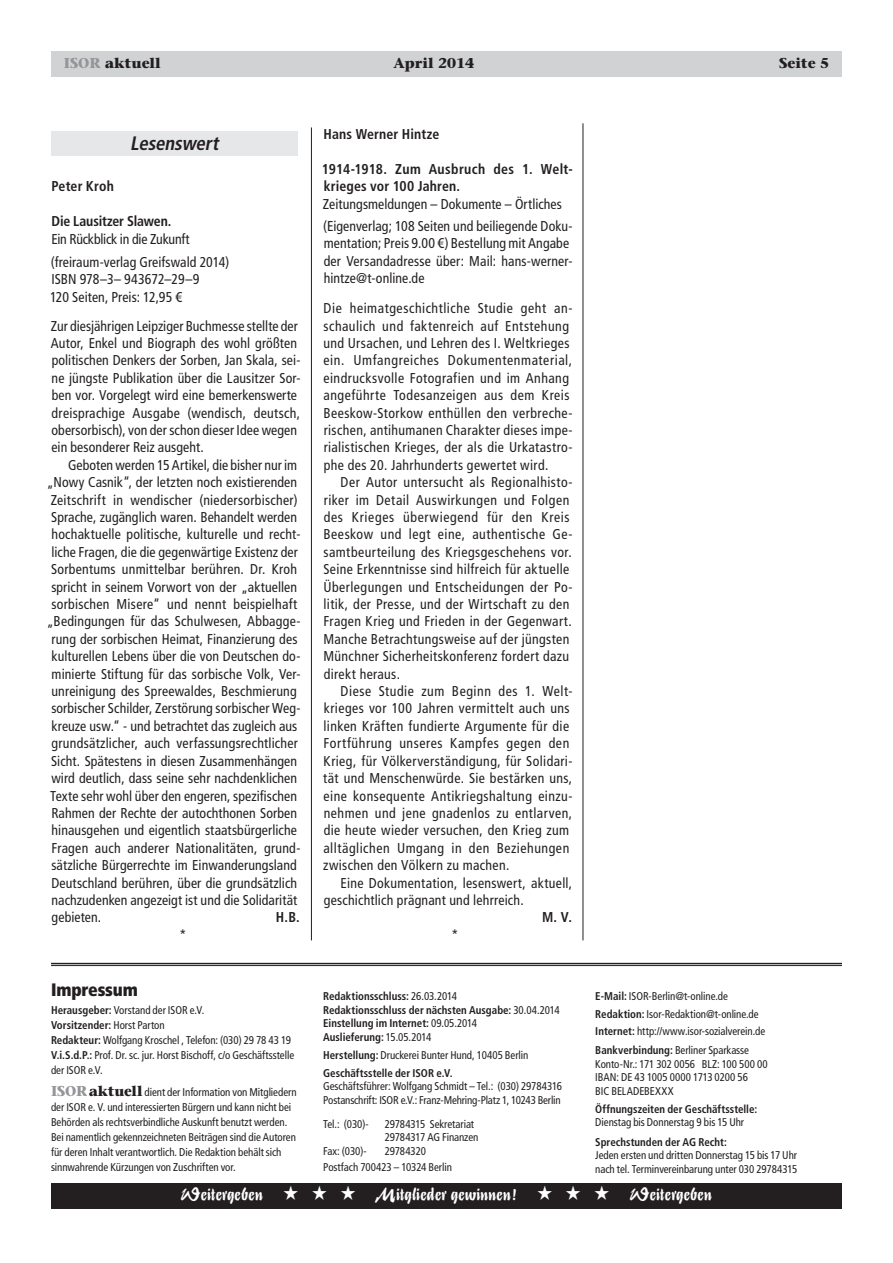
<style>
.page{position:relative;width:893px;height:1263px;background:#fff}
.page>*{position:absolute;margin:0;border:0;box-sizing:border-box;transform-origin:0 0}
.t1{font:19.5px "Stentor T";letter-spacing:.005em;color:#fff;scale:.95 1}
.t2{font:italic 700 condensed 19.5px "Frutiger LT Std";color:#231f20}
.t3{font:900 condensed 18px "Frutiger LT Std";letter-spacing:-.01em;color:#231f20}
.t4{font:condensed 14.25px/17.4px "Frutiger LT Std";letter-spacing:.015em;color:#231f20}
.t5{font:700 condensed 14.25px/17.4px "Frutiger LT Std";letter-spacing:.01em;color:#231f20}
.t6{font:700 14.25px "Stone Serif Std";color:#231f20}
.t7{font:700 condensed 14.25px "Frutiger LT Std";letter-spacing:-.01em;color:#231f20}
.t8{font:condensed 11.25px/15px "Frutiger LT Std";letter-spacing:-.005em;color:#231f20}
.t9{font:700 condensed 11.25px/13.5px "Frutiger LT Std";color:#231f20}
.s1{color:#939598}
.s2{font-weight:700}
.s3{font-family:"Stone Serif Std";font-weight:700;font-stretch:normal;font-size:14.25px;color:#939598}
.s4{font-family:"Stone Serif Std";font-weight:700;font-stretch:normal;font-size:14.25px}
.s5{font-weight:400}
.s6{font-family:"European Pi One"}
</style>
<div class="page">
<div style="left:51px;top:51px;width:791px;height:26px;background:#d1d2d4"></div>
<div style="left:51px;top:1183px;width:791px;height:25px;background:#231f20"></div>
<hr style="left:51px;top:963px;width:791px;height:1px;background:#231f20">
<hr style="left:51px;top:965px;width:791px;height:1px;background:#231f20">
<hr style="left:583px;top:123px;width:1px;height:817px;background:#231f20">
<hr style="left:311px;top:127px;width:1px;height:813px;background:#231f20">
<div style="left:51px;top:131px;width:247px;height:25px;background:#e6e7e9"></div>
<p class="t6" style="left:64px;top:54px;width:99px"><span class="s1">ISOR</span> aktuell</p>
<p class="t6" style="left:393px;top:54px;width:82px">April 2014</p>
<p class="t6" style="left:779px;top:54px;width:52px">Seite 5</p>
<h1 class="t2" style="left:130px;top:131px;width:94px">Lesenswert</h1>
<p class="t5" style="left:51px;top:178px;width:64px">Peter Kroh</p>
<p class="t7" style="left:51px;top:213px;width:121px">Die Lausitzer Slawen.</p>
<p class="t4" style="left:51px;top:227px;width:180px;line-height:23.4px">Ein Rückblick in die Zukunft (freiraum-verlag Greifswald 2014)</p>
<p class="t4" style="left:50px;top:271px;width:151px">ISBN 978–3– 943672–29–9<br>120 Seiten, Preis: 12,95 €</p>
<p class="t4" style="left:51px;top:317px;width:251px">Zur diesjährigen Leipziger Buchmesse stellte der Autor, Enkel und Biograph des wohl größten politischen Denkers der Sorben, Jan Skala, sei&shy;ne jüngste Publikation über die Lausitzer Sor&shy;ben vor. Vorgelegt wird eine bemerkenswerte dreisprachige Ausgabe (wendisch, deutsch, obersorbisch), von der schon dieser Idee wegen ein besonderer Reiz ausgeht.</p>
<p class="t4" style="left:68px;top:456px;width:231px">Geboten werden 15 Artikel, die bisher nur im</p>
<p class="t4" style="left:47px;top:474px;width:252px">„Nowy Casnik“, der letzten noch existierenden</p>
<p class="t4" style="left:51px;top:491px;width:248px">Zeitschrift in wendischer (niedersorbischer)</p>
<p class="t4" style="left:51px;top:508px;width:248px">Sprache, zugänglich waren. Behandelt werden</p>
<p class="t4" style="left:52px;top:526px;width:250px">hochaktuelle politische, kulturelle und recht-</p>
<p class="t4" style="left:51px;top:543px;width:248px">liche Fragen, die die gegenwärtige Existenz der</p>
<p class="t4" style="left:51px;top:561px;width:247px">Sorbentums unmittelbar berühren. Dr. Kroh</p>
<p class="t4" style="left:51px;top:578px;width:247px">spricht in seinem Vorwort von der „aktuellen</p>
<p class="t4" style="left:51px;top:595px;width:247px">sorbischen Misere“ und nennt beispielhaft</p>
<p class="t4" style="left:47px;top:613px;width:255px">„Bedingungen für das Schulwesen, Abbagge-</p>
<p class="t4" style="left:52px;top:630px;width:247px">rung der sorbischen Heimat, Finanzierung des</p>
<p class="t4" style="left:52px;top:648px;width:250px">kulturellen Lebens über die von Deutschen do-</p>
<p class="t4" style="left:52px;top:665px;width:250px">minierte Stiftung für das sorbische Volk, Ver-</p>
<p class="t4" style="left:51px;top:682px;width:247px">unreinigung des Spreewaldes, Beschmierung</p>
<p class="t4" style="left:51px;top:700px;width:251px">sorbischer Schilder, Zerstörung sorbischer Weg-</p>
<p class="t4" style="left:52px;top:717px;width:247px">kreuze usw.“ - und betrachtet das zugleich aus</p>
<p class="t4" style="left:52px;top:735px;width:248px">grundsätzlicher, auch verfassungsrechtlicher</p>
<p class="t4" style="left:51px;top:752px;width:247px">Sicht. Spätestens in diesen Zusammenhängen</p>
<p class="t4" style="left:51px;top:769px;width:247px">wird deutlich, dass seine sehr nachdenklichen</p>
<p class="t4" style="left:50px;top:787px;width:248px">Texte sehr wohl über den engeren, spezifischen</p>
<p class="t4" style="left:51px;top:804px;width:247px">Rahmen der Rechte der autochthonen Sorben</p>
<p class="t4" style="left:52px;top:822px;width:247px">hinausgehen und eigentlich staatsbürgerliche</p>
<p class="t4" style="left:51px;top:839px;width:251px">Fragen auch anderer Nationalitäten, grund-</p>
<p class="t4" style="left:51px;top:856px;width:247px">sätzliche Bürgerrechte im Einwanderungsland</p>
<p class="t4" style="left:51px;top:874px;width:247px">Deutschland berühren, über die grundsätzlich</p>
<p class="t4" style="left:52px;top:891px;width:247px">nachzudenken angezeigt ist und die Solidarität</p>
<p class="t4" style="left:52px;top:909px;width:51px">gebieten.</p>
<p class="t5" style="left:276px;top:909px;width:25px">H.B.</p>
<p class="t4" style="left:179px;top:926px;width:8px">*</p>
<p class="t3" style="left:51px;top:979px;width:88px">Impressum</p>
<p class="t8" style="left:51px;top:1003px;width:245px"><span class="s2">Herausgeber:</span> Vorstand der ISOR e.V.<br><span class="s2">Vorsitzender:</span> Horst Parton<br><span class="s2">Redakteur:</span> Wolfgang Kroschel , Telefon: (030) 29 78 43 19<br><span class="s2">V.i.S.d.P.:</span> Prof. Dr. sc. jur. Horst Bischoff, c/o Geschäftsstelle der ISOR e.V.</p>
<p class="t8" style="left:51px;top:1085px;width:247px"><span class="s3">ISOR</span><span class="s4">aktuell</span> dient der Information von Mitgliedern der ISOR e. V. und interessierten Bürgern und kann nicht bei Behörden als rechtsverbindliche Auskunft benutzt werden.<br>Bei namentlich gekennzeichneten Beiträgen sind die Autoren für deren Inhalt verantwortlich. Die Redaktion behält sich sinnwahrende Kürzungen von Zuschriften vor.</p>
<p class="t5" style="left:324px;top:126px;width:117px">Hans Werner Hintze</p>
<p class="t5" style="left:322px;top:160px;width:252px">1914-1918. Zum Ausbruch des 1. Welt&shy;krieges vor 100 Jahren.</p>
<p class="t4" style="left:323px;top:193px;width:251px;line-height:21.9px">Zeitungsmeldungen – Dokumente – Örtliches (Eigenverlag; 108 Seiten und beiliegende Doku-</p>
<p class="t4" style="left:324px;top:235px;width:250px">mentation; Preis 9.00 €) Bestellung mit Angabe der Versandadresse über: Mail: hans-werner&shy;hintze@t-online.de</p>
<p class="t4" style="left:323px;top:300px;width:251px">Die heimatgeschichtliche Studie geht an&shy;schaulich und faktenreich auf Entstehung und Ursachen, und Lehren des I. Weltkrieges ein. Umfangreiches Dokumentenmaterial, eindrucksvolle Fotografien und im Anhang angeführte Todesanzeigen aus dem Kreis Beeskow-Storkow enthüllen den verbreche&shy;rischen, antihumanen Charakter dieses impe&shy;rialistischen Krieges, der als die Urkatastro&shy;phe des 20. Jahrhunderts gewertet wird.</p>
<p class="t4" style="left:323px;top:474px;width:251px;text-indent:17px">Der Autor untersucht als Regionalhisto&shy;riker im Detail Auswirkungen und Folgen des Krieges überwiegend für den Kreis Beeskow und legt eine, authentische Ge&shy;samtbeurteilung des Kriegsgeschehens vor.<br>Seine Erkenntnisse sind hilfreich für aktuelle Überlegungen und Entscheidungen der Po&shy;litik, der Presse, und der Wirtschaft zu den Fragen Krieg und Frieden in der Gegenwart.<br>Manche Betrachtungsweise auf der jüngsten Münchner Sicherheitskonferenz fordert dazu direkt heraus.</p>
<p class="t4" style="left:323px;top:682px;width:251px;text-indent:18px">Diese Studie zum Beginn des 1. Welt&shy;krieges vor 100 Jahren vermittelt auch uns linken Kräften fundierte Argumente für die Fortführung unseres Kampfes gegen den Krieg, für Völkerverständigung, für Solidari&shy;tät und Menschenwürde. Sie bestärken uns, eine konsequente Antikriegshaltung einzu&shy;nehmen und jene gnadenlos zu entlarven, die heute wieder versuchen, den Krieg zum alltäglichen Umgang in den Beziehungen zwischen den Völkern zu machen.</p>
<p class="t4" style="left:324px;top:874px;width:250px;text-indent:17px">Eine Dokumentation, lesenswert, aktuell, geschichtlich prägnant und lehrreich.</p>
<p class="t5" style="left:542px;top:909px;width:31px">M. V.</p>
<p class="t4" style="left:452px;top:926px;width:8px">*</p>
<p class="t9" style="left:323px;top:990px;width:238px">Redaktionsschluss: <span class="s5">26.03.2014<br></span>Redaktionsschluss der nächsten Ausgabe: <span class="s5">30.04.2014<br></span>Einstellung im Internet: <span class="s5">09.05.2014<br></span>Auslieferung: <span class="s5">15.05.2014</span></p>
<p class="t9" style="left:323px;top:1046px;width:207px;line-height:18px">Herstellung: <span class="s5">Druckerei Bunter Hund, 10405 Berlin<br></span>Geschäftsstelle der ISOR e.V.</p>
<p class="t8" style="left:323px;top:1080px;width:240px;line-height:13.5px">Geschäftsführer: Wolfgang Schmidt – Tel.: (030) 29784316<br>Postanschrift: ISOR e.V.: Franz-Mehring-Platz 1, 10243 Berlin</p>
<p class="t8" style="left:323px;top:1116px;width:47px">Tel.: (030)-</p>
<p class="t8" style="left:385px;top:1117px;width:95px;line-height:13.5px">29784315 Sekretariat<br>29784317 AG Finanzen</p>
<p class="t8" style="left:323px;top:1143px;width:45px">Fax: (030)-</p>
<p class="t8" style="left:323px;top:1143px;width:130px;line-height:16.5px;text-indent:62px">29784320<br>Postfach 700423 – 10324 Berlin</p>
<p class="t8" style="left:595px;top:987px;width:165px;line-height:18px"><span class="s2">E-Mail:</span> ISOR-Berlin@t-online.de<br><span class="s2">Redaktion:</span> Isor-Redaktion@t-online.de</p>
<p class="t8" style="left:595px;top:1021px;width:171px;line-height:19.5px"><span class="s2">Internet:</span> http://www.isor-sozialverein.de<br><span class="s2">Bankverbindung:</span> Berliner Sparkasse</p>
<p class="t8" style="left:595px;top:1057px;width:174px;line-height:13.5px">Konto-Nr.: 171 302 0056 BLZ: 100 500 00<br>IBAN: DE 43 1005 0000 1713 0200 56<br>BIC BELADEBEXXX</p>
<p class="t9" style="left:595px;top:1102px;width:163px">Öffnungszeiten der Geschäftsstelle:</p>
<p class="t8" style="left:595px;top:1115px;width:150px">Dienstag bis Donnerstag 9 bis 15 Uhr</p>
<p class="t9" style="left:595px;top:1135px;width:133px">Sprechstunden der AG Recht:</p>
<p class="t8" style="left:595px;top:1149px;width:203px;line-height:13.5px">Jeden ersten und dritten Donnerstag 15 bis 17 Uhr nach tel. Terminvereinbarung unter 030 29784315</p>
<h1 class="t1" style="left:181px;top:1182px;width:561px">Weitergeben <span class="s6">( ( (</span> Mitglieder gewinnen! <span class="s6">( ( (</span> Weitergeben</h1>
</div>
